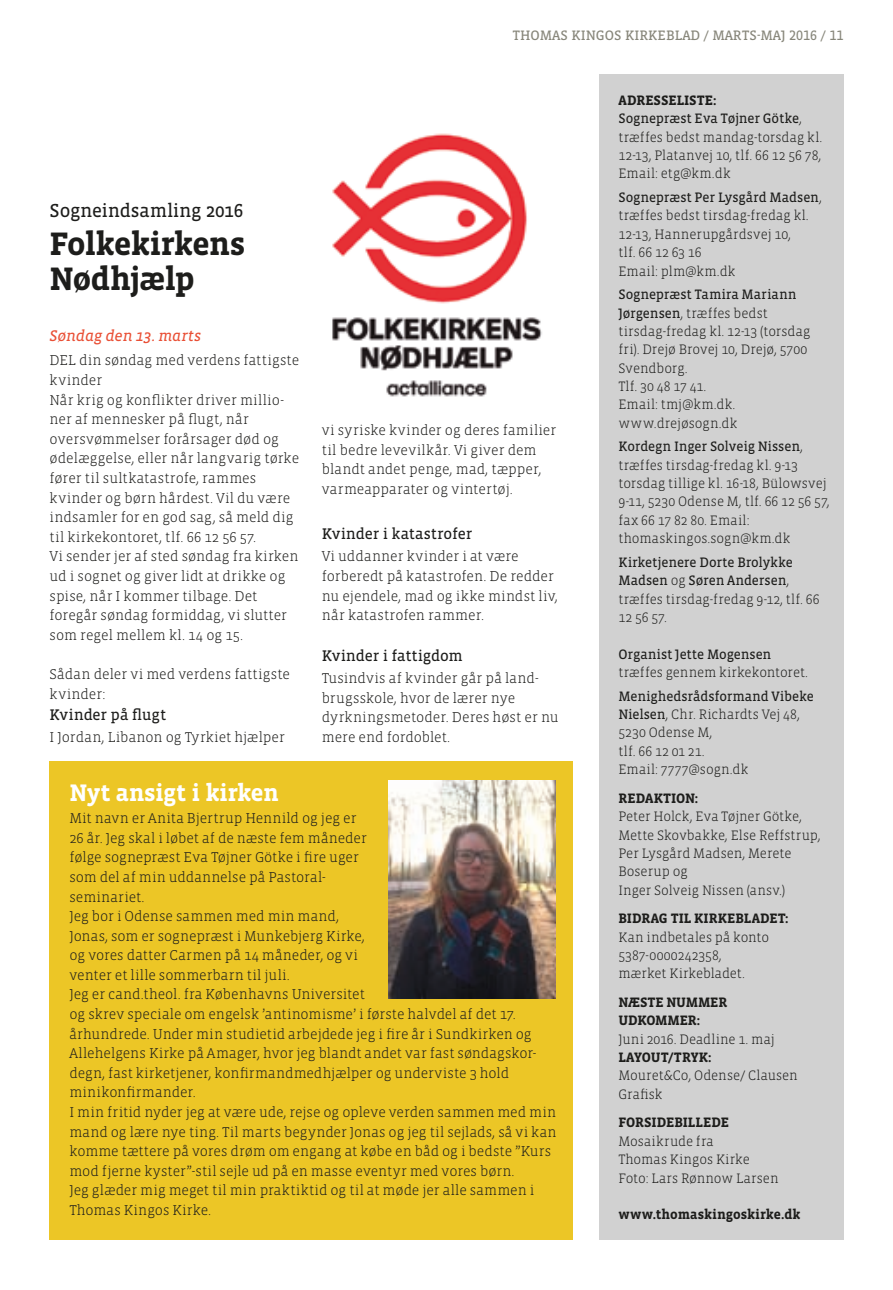
<style>
.page{position:relative;width:893px;height:1290px;background:#fff}
.page>*{position:absolute;margin:0;border:0;box-sizing:border-box;transform-origin:0 0}
.t1{font:700 33.25px/35px "Vista Slab OT";letter-spacing:-.02em;color:#1d1d1b}
.t2{font:700 24.5px "Vista Slab OT";letter-spacing:-.015em;color:#fff}
.t3{font:19.25px "Vista Slab OT";letter-spacing:-.005em;color:#1d1d1b}
.t4{font:15.75px "Vista Slab OT";letter-spacing:-.005em;color:#1d1d1b}
.t5{font:italic 15.75px "Vista Slab OT";letter-spacing:-.01em;color:#e94f35}
.t6{font:300 14.53px/19.6px "Vista Slab OT";color:#1d1d1b}
.t7{font:300 14px/18.4px "Vista Slab OT";color:#1d1d1b}
.t8{font:14px/18.4px "Vista Slab OT";letter-spacing:-.01em;color:#1d1d1b}
.t9{font:700 14px/18.4px "Vista Slab OT";letter-spacing:-.005em;color:#1d1d1b}
.t10{font:14px "Vista Slab OT";color:#87867a}
.s1{font-weight:700}
.s2{font-weight:400}
.s3{font-weight:300}
</style>
<div class="page">
<div style="left:50px;top:761px;width:523px;height:479px;background:#ecc626"></div>
<div style="left:599px;top:74px;width:244px;height:1166px;background:#d1d1d1"></div>
<img style="left:388px;top:780px;width:167px;height:218px">
<img style="left:332px;top:133px;width:210px;height:264px">
<p class="t10" style="left:512px;top:28px;width:332px">THOMAS KINGOS KIRKEBLAD / MARTS-MAJ 2016 / 11</p>
<h3 class="t3" style="left:50px;top:201px;width:195px">Sogneindsamling 2016</h3>
<h1 class="t1" style="left:50px;top:227px;width:197px">Folkekirkens<br>Nødhjælp</h1>
<p class="t5" style="left:50px;top:327px;width:153px">Søndag den 13. marts</p>
<p class="t6" style="left:50px;top:351px;width:251px">DEL din søndag med verdens fattigste kvinder<br>Når krig og konflikter driver millio&shy;ner af mennesker på flugt, når oversvømmelser forårsager død og ødelæggelse, eller når langvarig tørke fører til sultkatastrofe, rammes kvinder og børn hårdest. Vil du være indsamler for en god sag, så meld dig til kirkekontoret, tlf. 66 12 56 57.<br>Vi sender jer af sted søndag fra kirken ud i sognet og giver lidt at drikke og spise, når I kommer tilbage. Det foregår søndag formiddag, vi slutter som regel mellem kl. 14 og 15.</p>
<p class="t6" style="left:50px;top:664px;width:242px">Sådan deler vi med verdens fattigste kvinder:</p>
<p class="t4" style="left:50px;top:706px;width:118px">Kvinder på flugt</p>
<p class="t6" style="left:50px;top:727px;width:237px">I Jordan, Libanon og Tyrkiet hjælper</p>
<p class="t6" style="left:322px;top:420px;width:236px">vi syriske kvinder og deres familier til bedre levevilkår. Vi giver dem blandt andet penge, mad, tæpper, varmeapparater og vintertøj.</p>
<p class="t4" style="left:322px;top:526px;width:152px">Kvinder i katastrofer</p>
<p class="t6" style="left:322px;top:547px;width:238px">Vi uddanner kvinder i at være forberedt på katastrofen. De redder nu ejendele, mad og ikke mindst liv, når katastrofen rammer.</p>
<p class="t4" style="left:322px;top:647px;width:142px">Kvinder i fattigdom</p>
<p class="t6" style="left:322px;top:668px;width:238px">Tusindvis af kvinder går på land&shy;brugsskole, hvor de lærer nye dyrkningsmetoder. Deres høst er nu mere end fordoblet.</p>
<h2 class="t2" style="left:69px;top:780px;width:211px">Nyt ansigt i kirken</h2>
<p class="t6" style="left:69px;top:809px;width:489px">Mit navn er Anita Bjertrup Hennild og jeg er<br>26 år. Jeg skal i løbet af de næste fem måneder<br>følge sognepræst Eva Tøjner Götke i fire uger<br>som del af min uddannelse på Pastoral-<br>seminariet.<br>Jeg bor i Odense sammen med min mand,<br>Jonas, som er sognepræst i Munkebjerg Kirke,<br>og vores datter Carmen på 14 måneder, og vi<br>venter et lille sommerbarn til juli.<br>Jeg er cand.theol. fra Københavns Universitet<br>og skrev speciale om engelsk ’antinomisme’ i første halvdel af det 17. århundrede. Under min studietid arbejdede jeg i fire år i Sundkirken og Allehelgens Kirke på Amager, hvor jeg blandt andet var fast søndagskor&shy;degn, fast kirketjener, konfirmandmedhjælper og underviste 3 hold minikonfirmander.<br>I min fritid nyder jeg at være ude, rejse og opleve verden sammen med min mand og lære nye ting. Til marts begynder Jonas og jeg til sejlads, så vi kan komme tættere på vores drøm om engang at købe en båd og i bedste ”Kurs mod fjerne kyster”-stil sejle ud på en masse eventyr med vores børn.<br>Jeg glæder mig meget til min praktiktid og til at møde jer alle sammen i Thomas Kingos Kirke.</p>
<p class="t7" style="left:618px;top:91px;width:205px"><span class="s1">ADRESSELISTE:<br></span><span class="s2">Sognepræst Eva Tøjner Götke</span>, træffes bedst mandag-torsdag kl.<br>12-13, Platanvej 10, tlf. 66 12 56 78,<br>Email: etg@km.dk</p>
<p class="t7" style="left:618px;top:188px;width:205px"><span class="s2">Sognepræst Per Lysgård Madsen</span>, træffes bedst tirsdag-fredag kl.<br>12-13, Hannerupgårdsvej 10,<br>tlf. 66 12 63 16<br>Email: plm@km.dk</p>
<p class="t7" style="left:618px;top:285px;width:194px"><span class="s2">Sognepræst Tamira Mariann<br>Jørgensen</span>, træffes bedst tirsdag-fredag kl. 12-13 (torsdag fri). Drejø Brovej 10, Drejø, 5700<br>Svendborg.<br>Tlf. 30 48 17 41.<br>Email: tmj@km.dk. www.drejøsogn.dk</p>
<p class="t7" style="left:618px;top:438px;width:213px"><span class="s2">Kordegn Inger Solveig Nissen</span>, træffes tirsdag-fredag kl. 9-13 torsdag tillige kl. 16-18, Bülowsvej<br>9-11, 5230 Odense M, tlf. 66 12 56 57, fax 66 17 82 80. Email: thomaskingos.sogn@km.dk</p>
<p class="t8" style="left:618px;top:553px;width:203px">Kirketjenere Dorte Brolykke<br>Madsen <span class="s3">og</span> Søren Andersen<span class="s3">, træffes tirsdag-fredag 9-12, tlf. 66<br>12 56 57.</span></p>
<p class="t8" style="left:618px;top:645px;width:154px">Organist Jette Mogensen</p>
<p class="t7" style="left:618px;top:663px;width:191px">træffes gennem kirke kontoret.</p>
<p class="t7" style="left:618px;top:687px;width:197px"><span class="s2">Menighedsrådsformand Vibeke<br>Nielsen</span>, Chr. Richardts Vej 48,<br>5230 Odense M,<br>tlf. 66 12 01 21.<br>Email: 7777@sogn.dk</p>
<p class="t9" style="left:618px;top:789px;width:81px">REDAKTION:</p>
<p class="t7" style="left:618px;top:807px;width:204px">Peter Holck, Eva Tøjner Götke,<br>Mette Skovbakke, Else Reffstrup,<br>Per Lysgård Madsen, Merete<br>Boserup og<br>Inger Solveig Nissen (ansv.)</p>
<p class="t9" style="left:618px;top:909px;width:172px">BIDRAG TIL KIRKEBLADET:</p>
<p class="t7" style="left:618px;top:928px;width:152px">Kan indbetales på konto<br>5387-0000242358, mærket Kirkebladet.</p>
<p class="t9" style="left:618px;top:993px;width:110px">NÆSTE NUMMER<br>UDKOMMER:</p>
<p class="t7" style="left:618px;top:1030px;width:158px">Juni 2016. Deadline 1. maj</p>
<p class="t9" style="left:618px;top:1048px;width:95px">LAYOUT/TRYK:</p>
<p class="t7" style="left:618px;top:1067px;width:181px">Mouret&amp;Co, Odense/ Clausen<br>Grafisk</p>
<p class="t9" style="left:618px;top:1114px;width:112px">FORSIDEBILLEDE</p>
<p class="t7" style="left:618px;top:1132px;width:162px">Mosaikrude fra<br>Thomas Kingos Kirke<br>Foto: Lars Rønnow Larsen</p>
<p class="t9" style="left:618px;top:1205px;width:184px">www.thomaskingoskirke.dk</p>
</div>
